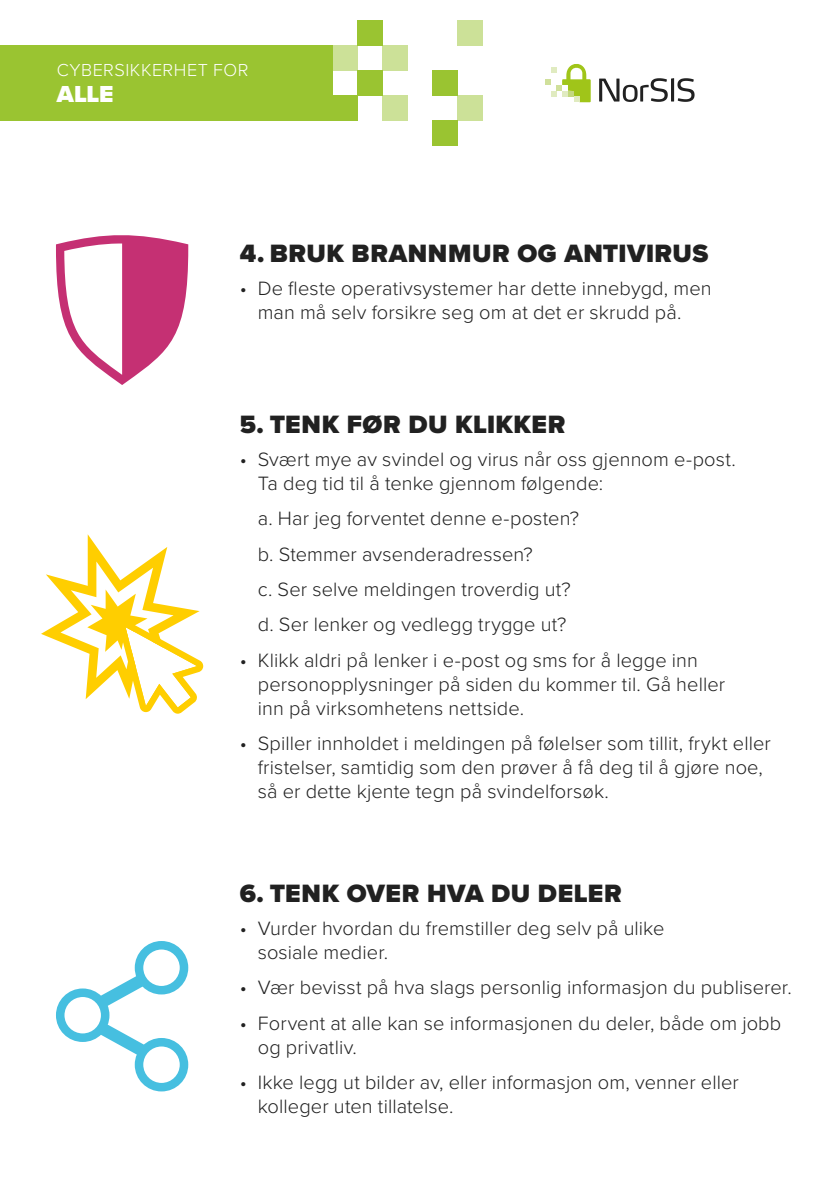
<style>
.page{position:relative;width:840px;height:1191px;background:#fff}
.page>*{position:absolute;margin:0;border:0;box-sizing:border-box;transform-origin:0 0}
.t1{font:900 26px "Proxima Nova";letter-spacing:.02em;color:#212121}
.t2{font:900 24px "Proxima Nova";color:#fff}
.t3{font:300 20px/24px "Proxima Nova";letter-spacing:.005em;color:#212121}
.t4{font:300 18px "Proxima Nova";letter-spacing:.03em;color:#fff}
</style>
<div class="page">
<div style="left:0;top:45px;width:332px;height:75px;background:#9ac431"></div>
<svg style="left:599px;top:78px;width:95px;height:24px"></svg>
<svg style="left:545px;top:64px;width:45px;height:38px"></svg>
<div style="left:332px;top:95px;width:25px;height:25px;background:#9ac431"></div>
<div style="left:332px;top:45px;width:25px;height:25px;background:#cce198"></div>
<div style="left:357px;top:70px;width:25px;height:25px;background:#9ac431"></div>
<div style="left:382px;top:45px;width:25px;height:25px;background:#cce198"></div>
<div style="left:382px;top:95px;width:25px;height:25px;background:#cce198"></div>
<div style="left:457px;top:95px;width:25px;height:25px;background:#cce198"></div>
<div style="left:432px;top:70px;width:25px;height:25px;background:#9ac431"></div>
<div style="left:432px;top:120px;width:25px;height:25px;background:#9ac431"></div>
<div style="left:457px;top:20px;width:25px;height:25px;background:#cce198"></div>
<div style="left:357px;top:20px;width:25px;height:25px;background:#9ac431"></div>
<svg style="left:56px;top:235px;width:132px;height:150px"></svg>
<div style="left:56px;top:988px;width:53px;height:54px;border:9px solid #46bfe0;border-radius:50%"></div>
<div style="left:135px;top:941px;width:53px;height:53px;border:9px solid #46bfe0;border-radius:50%"></div>
<div style="left:135px;top:1038px;width:53px;height:53px;border:9px solid #46bfe0;border-radius:50%"></div>
<svg style="left:85px;top:963px;width:74px;height:104px"></svg>
<svg style="left:41px;top:534px;width:162px;height:179px"></svg>
<p class="t4" style="left:57px;top:56px;width:193px">CYBERSIKKERHET FOR</p>
<p class="t2" style="left:57px;top:76px;width:58px">ALLE</p>
<h1 class="t1" style="left:239px;top:234px;width:470px">4. BRUK BRANNMUR OG ANTIVIRUS</h1>
<p class="t3" style="left:257px;top:275px;width:455px;text-indent:-18px">• De fleste operativsystemer har dette innebygd, men man må selv forsikre seg om at det er skrudd på.</p>
<h1 class="t1" style="left:239px;top:405px;width:327px">5. TENK FØR DU KLIKKER</h1>
<p class="t3" style="left:257px;top:446px;width:479px;text-indent:-18px">• Svært mye av svindel og virus når oss gjennom e-post.<br>Ta deg tid til å tenke gjennom følgende:</p>
<p class="t3" style="left:257px;top:500px;width:322px;line-height:35.4px">a. Har jeg forventet denne e-posten? b. Stemmer avsenderadressen?<br>c. Ser selve meldingen troverdig ut? d. Ser lenker og vedlegg trygge ut?</p>
<p class="t3" style="left:257px;top:647px;width:468px;text-indent:-18px">• Klikk aldri på lenker i e-post og sms for å legge inn personopplysninger på siden du kommer til. Gå heller inn på virksomhetens nettside.</p>
<p class="t3" style="left:257px;top:730px;width:514px;text-indent:-18px">• Spiller innholdet i meldingen på følelser som tillit, frykt eller fristelser, samtidig som den prøver å få deg til å gjøre noe, så er dette kjente tegn på svindelforsøk.</p>
<h1 class="t1" style="left:239px;top:874px;width:383px">6. TENK OVER HVA DU DELER</h1>
<p class="t3" style="left:257px;top:915px;width:408px;text-indent:-18px">• Vurder hvordan du fremstiller deg selv på ulike sosiale medier.</p>
<p class="t3" style="left:239px;top:974px;width:553px">• Vær bevisst på hva slags personlig informasjon du publiserer.</p>
<p class="t3" style="left:257px;top:1010px;width:524px;text-indent:-18px">• Forvent at alle kan se informasjonen du deler, både om jobb og privatliv.</p>
<p class="t3" style="left:257px;top:1069px;width:482px;text-indent:-18px">• Ikke legg ut bilder av, eller informasjon om, venner eller kolleger uten tillatelse.</p>
</div>
